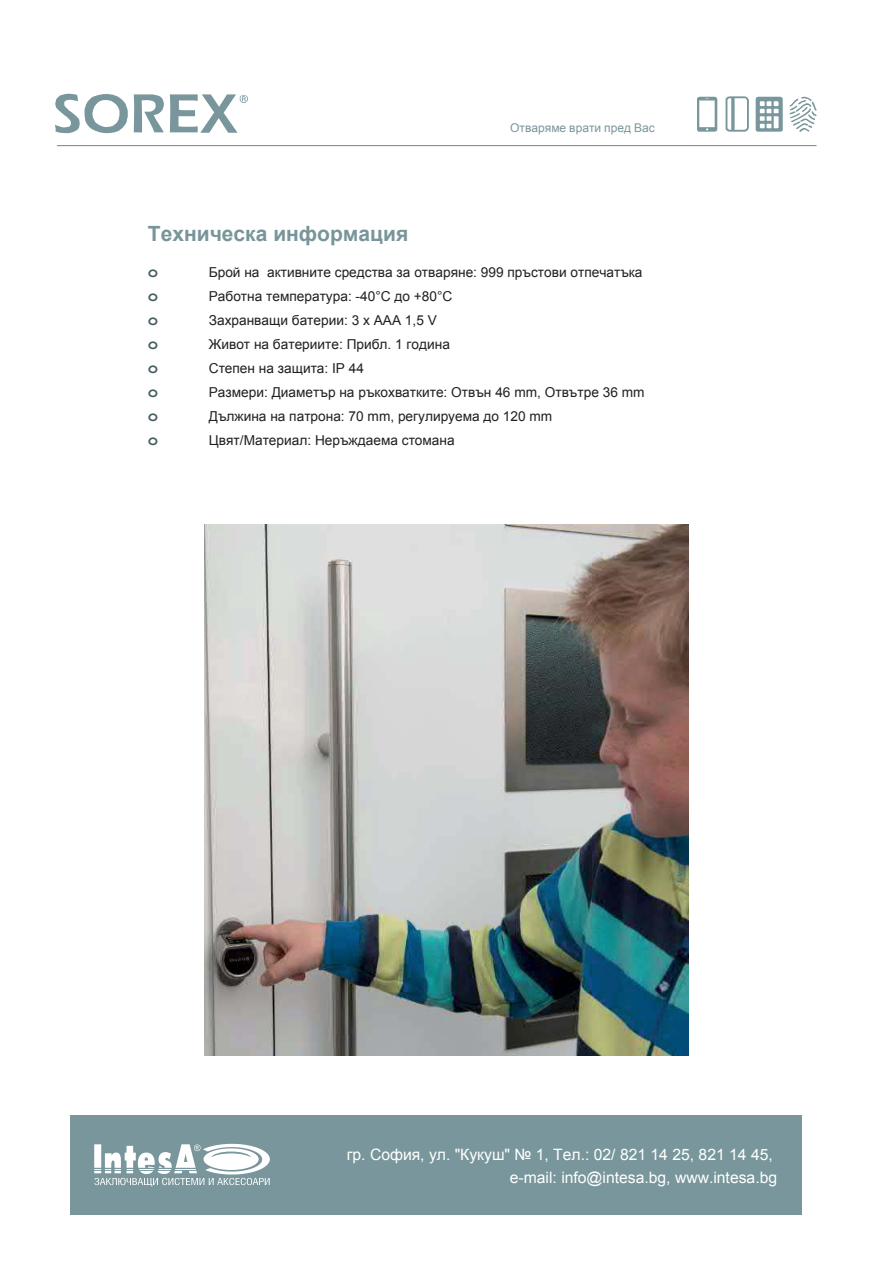
<style>
.page{position:relative;width:893px;height:1263px;background:#fff}
.page>*{position:absolute;margin:0;border:0;box-sizing:border-box;transform-origin:0 0}
.t1{font:700 21px "Arial";color:#78959a}
.t2{font:700 17.4px/24px "Courier New";color:#435d63;text-align:justify}
.t3{font:15.75px/23.5px "Arial";color:#fff;text-align:right}
.t4{font:13.65px/24px "Arial";color:#231f20}
.t5{font:12px "Arial";color:#78969b}
</style>
<div class="page">
<img style="left:205px;top:524px;width:483px;height:531px">
<svg style="left:789px;top:97px;width:27px;height:35px"></svg>
<svg style="left:756px;top:97px;width:27px;height:35px"></svg>
<svg style="left:697px;top:97px;width:20px;height:35px"></svg>
<svg style="left:726px;top:96px;width:23px;height:36px"></svg>
<svg style="left:134px;top:94px;width:30px;height:38px"></svg>
<svg style="left:55px;top:94px;width:73px;height:39px"></svg>
<svg style="left:170px;top:94px;width:78px;height:39px"></svg>
<hr style="left:57px;top:145px;width:759px;height:1px;background:#78969b">
<div style="left:70px;top:1115px;width:731px;height:100px;background:#78969b"></div>
<svg style="left:94px;top:1144px;width:176px;height:42px"></svg>
<p class="t5" style="left:510px;top:120px;width:146px">Отваряме врати пред Вас</p>
<h1 class="t1" style="left:148px;top:220px;width:262px">Техническа информация</h1>
<p class="t2" style="left:148px;top:259px;width:12px">o</p>
<p class="t4" style="left:209px;top:260px;width:437px">Брой на активните средства за отваряне: 999 пръстови отпечатъка Работна температура: -40°C до +80°C<br>Захранващи батерии: 3 x AAA 1,5 V<br>Живот на батериите: Прибл. 1 година<br>Степен на защита: IP 44<br>Размери: Диаметър на ръкохватките: Отвън 46 mm, Отвътре 36 mm Дължина на патрона: 70 mm, регулируема до 120 mm Цвят/Материал: Неръждаема стомана</p>
<p class="t2" style="left:148px;top:283px;width:12px">o o o o o o o</p>
<p class="t3" style="left:347px;top:1142px;width:432px">гр. София, ул. "Кукуш" № 1, Тел.: 02/ 821 14 25, 821 14 45, e-mail: info@intesa.bg, www.intesa.bg</p>
</div>
